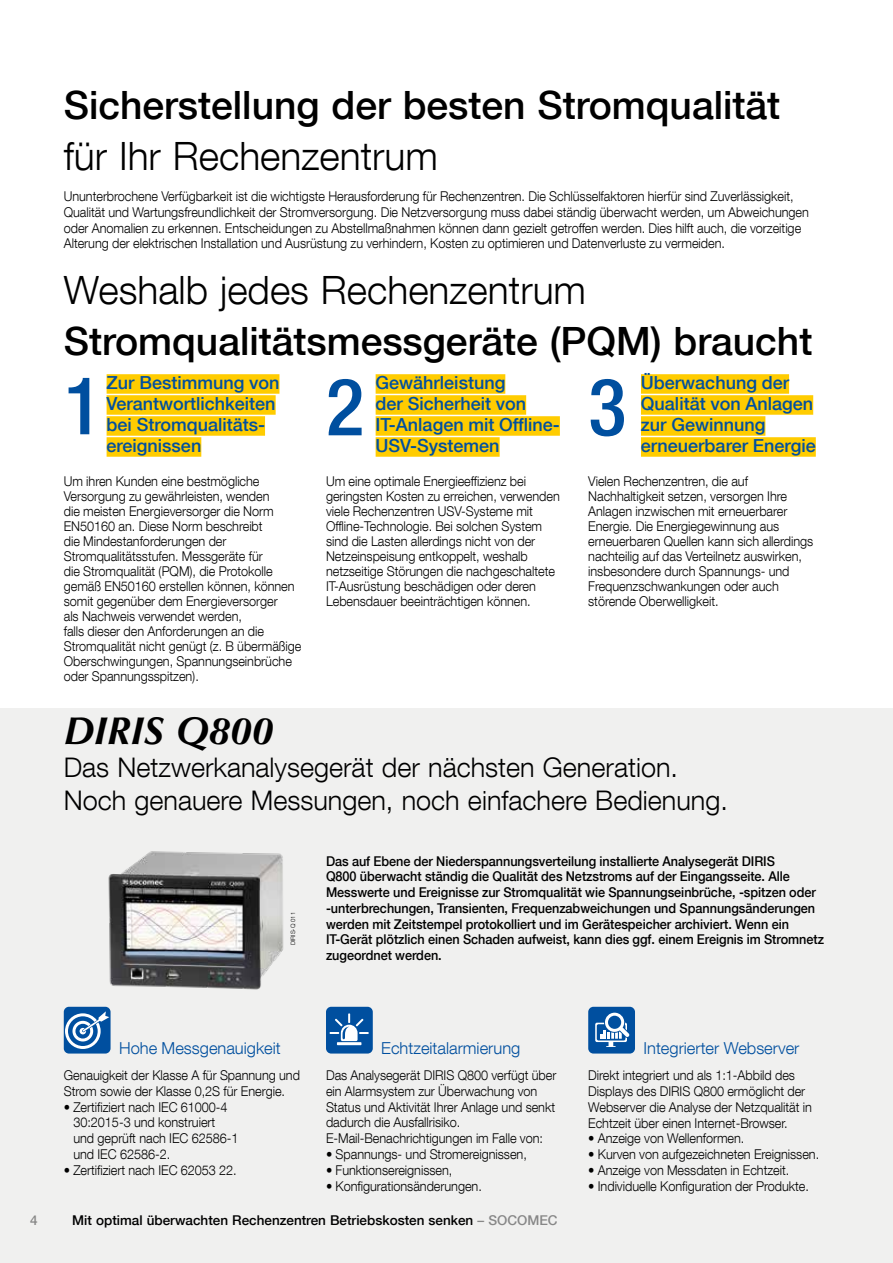
<style>
.page{position:relative;width:893px;height:1263px;background:#fff}
.page>*{position:absolute;margin:0;border:0;box-sizing:border-box;transform-origin:0 0}
.t1{font:500 condensed 79.65px "Helvetica Neue LT Com";color:#004f9f}
.t2{font:500 39px "Helvetica Neue LT Com";color:#000}
.t3{font:300 39px "Helvetica Neue LT Com";color:#000}
.t4{font:italic 700 39px "Optima LT Std";color:#000}
.t5{font:300 27px/33px "Helvetica Neue LT Com";color:#000}
.t6{font:500 18px/21px "Helvetica Neue LT Com";color:#004f9f}
.t7{font:300 16.5px "Helvetica Neue LT Com";color:#004f9f}
.t8{font:300 13.5px/15px "Helvetica Neue LT Com";letter-spacing:-.005em;color:#000;scale:.94 1}
.t9{font:500 13.5px/15.8px "Helvetica Neue LT Com";letter-spacing:-.005em;color:#000;scale:.94 1}
.t10{font:500 13.5px "Helvetica Neue LT Com";letter-spacing:-.005em;color:#000}
.t11{font:500 13.5px "Helvetica Neue LT Com";color:#878787}
.t12{font:300 6px "Helvetica Neue LT Com";color:#000}
.s1{color:#878787}
</style>
<div class="page">
<div style="left:0;top:708px;width:893px;height:555px;background:#f0f0ef"></div>
<img style="left:108px;top:851px;width:176px;height:139px">
<div style="left:326px;top:1007px;width:47px;height:46px;background:#004f9f;border-radius:5px"></div>
<hr style="left:337px;top:1042px;width:24px;height:3px;background:#fff">
<svg style="left:330px;top:1013px;width:39px;height:28px"></svg>
<div style="left:588px;top:1007px;width:47px;height:46px;background:#004f9f;border-radius:5px"></div>
<svg style="left:595px;top:1013px;width:34px;height:34px"></svg>
<div style="left:64px;top:1007px;width:47px;height:46px;background:#004f9f;border-radius:5px"></div>
<svg style="left:65px;top:1011px;width:44px;height:38px"></svg>
<div style="left:107px;top:374px;width:172px;height:20px;background:#fc0"></div>
<div style="left:107px;top:395px;width:169px;height:20px;background:#fc0"></div>
<div style="left:107px;top:416px;width:158px;height:20px;background:#fc0"></div>
<div style="left:107px;top:437px;width:94px;height:20px;background:#fc0"></div>
<div style="left:641px;top:374px;width:148px;height:20px;background:#fc0"></div>
<div style="left:641px;top:395px;width:172px;height:20px;background:#fc0"></div>
<div style="left:641px;top:416px;width:124px;height:20px;background:#fc0"></div>
<div style="left:641px;top:437px;width:175px;height:20px;background:#fc0"></div>
<div style="left:376px;top:374px;width:129px;height:20px;background:#fc0"></div>
<div style="left:376px;top:395px;width:150px;height:20px;background:#fc0"></div>
<div style="left:376px;top:416px;width:184px;height:20px;background:#fc0"></div>
<div style="left:376px;top:437px;width:124px;height:20px;background:#fc0"></div>
<h2 class="t2" style="left:64px;top:82px;width:718px">Sicherstellung der besten Stromqualität</h2>
<h2 class="t3" style="left:64px;top:132px;width:376px">für Ihr Rechenzentrum</h2>
<p class="t8" style="left:64px;top:188px;width:794px;line-height:15.8px">Ununterbrochene Verfügbarkeit ist die wichtigste Herausforderung für Rechenzentren. Die Schlüsselfaktoren hierfür sind Zuverlässigkeit, Qualität und Wartungsfreundlichkeit der Stromversorgung. Die Netzversorgung muss dabei ständig überwacht werden, um Abweichungen oder Anomalien zu erkennen. Entscheidungen zu Abstellmaßnahmen können dann gezielt getroffen werden. Dies hilft auch, die vorzeitige Alterung der elektrischen Installation und Ausrüstung zu verhindern, Kosten zu optimieren und Datenverluste zu vermeiden.</p>
<h2 class="t3" style="left:64px;top:267px;width:524px">Weshalb jedes Rechenzentrum</h2>
<h2 class="t2" style="left:64px;top:317px;width:750px">Stromqualitätsmessgeräte (PQM) braucht</h2>
<h3 class="t6" style="left:107px;top:372px;width:174px">Zur Bestimmung von<br>Verantwortlichkeiten bei Stromqualitäts&shy;ereignissen</h3>
<h3 class="t6" style="left:641px;top:372px;width:176px">Überwachung der<br>Qualität von Anlagen zur Gewinnung erneuerbarer Energie</h3>
<h3 class="t6" style="left:376px;top:372px;width:186px">Gewährleistung<br>der Sicherheit von<br>IT-Anlagen mit Offline-</h3>
<h1 class="t1" style="left:64px;top:359px;width:40px">1</h1>
<h1 class="t1" style="left:326px;top:360px;width:40px">2</h1>
<h1 class="t1" style="left:588px;top:360px;width:40px">3</h1>
<h3 class="t6" style="left:376px;top:435px;width:126px">USV-Systemen</h3>
<p class="t8" style="left:64px;top:473px;width:254px">Um ihren Kunden eine bestmögliche Versorgung zu gewährleisten, wenden<br>die meisten Energieversorger die Norm EN50160 an. Diese Norm beschreibt<br>die Mindestanforderungen der Stromqualitätsstufen. Messgeräte für<br>die Stromqualität (PQM), die Protokolle gemäß EN50160 erstellen können, können somit gegenüber dem Energieversorger<br>als Nachweis verwendet werden,<br>falls dieser den Anforderungen an die Stromqualität nicht genügt (z. B übermäßige Oberschwingungen, Spannungseinbrüche oder Spannungsspitzen).</p>
<p class="t8" style="left:326px;top:473px;width:250px">Um eine optimale Energieeffizienz bei geringsten Kosten zu erreichen, verwenden viele Rechenzentren USV-Systeme mit Offline-Technologie. Bei solchen System sind die Lasten allerdings nicht von der Netzeinspeisung entkoppelt, weshalb netzseitige Störungen die nachgeschaltete IT-Ausrüstung beschädigen oder deren Lebensdauer beeinträchtigen können.</p>
<p class="t8" style="left:588px;top:473px;width:241px">Vielen Rechenzentren, die auf Nachhaltigkeit setzen, versorgen Ihre Anlagen inzwischen mit erneuerbarer Energie. Die Energiegewinnung aus erneuerbaren Quellen kann sich allerdings nachteilig auf das Verteilnetz auswirken, insbesondere durch Spannungs- und Frequenzschwankungen oder auch störende Oberwelligkeit.</p>
<h2 class="t4" style="left:64px;top:708px;width:211px">DIRIS Q800</h2>
<h3 class="t5" style="left:64px;top:750px;width:666px">Das Netzwerkanalysegerät der nächsten Generation.<br>Noch genauere Messungen, noch einfachere Bedienung.</h3>
<p class="t12" style="left:289px;top:945px;width:35px;rotate:-90deg">DIRIS-Q 011</p>
<p class="t9" style="left:326px;top:853px;width:531px">Das auf Ebene der Niederspannungsverteilung installierte Analysegerät DIRIS<br>Q800 überwacht ständig die Qualität des Netzstroms auf der Eingangsseite. Alle Messwerte und Ereignisse zur Stromqualität wie Spannungseinbrüche, -spitzen oder -unterbrechungen, Transienten, Frequenzabweichungen und Spannungsänderungen werden mit Zeitstempel protokolliert und im Gerätespeicher archiviert. Wenn ein IT-Gerät plötzlich einen Schaden aufweist, kann dies ggf. einem Ereignis im Stromnetz zugeordnet werden.</p>
<p class="t7" style="left:119px;top:1037px;width:163px">Hohe Messgenauigkeit</p>
<p class="t8" style="left:64px;top:1067px;width:253px;line-height:15.8px">Genauigkeit der Klasse A für Spannung und<br>Strom sowie der Klasse 0,2S für Energie.</p>
<p class="t8" style="left:73px;top:1099px;width:177px;line-height:15.8px;text-indent:-10px">• Zertifiziert nach IEC 61000-4<br>30:2015-3 und konstruiert und geprüft nach IEC 62586-1 und IEC 62586-2.</p>
<p class="t8" style="left:64px;top:1162px;width:186px">• Zertifiziert nach IEC 62053 22.</p>
<p class="t7" style="left:381px;top:1037px;width:141px">Echtzeitalarmierung</p>
<p class="t7" style="left:643px;top:1037px;width:157px">Integrierter Webserver</p>
<p class="t8" style="left:326px;top:1067px;width:247px;line-height:15.8px">Das Analysegerät DIRIS Q800 verfügt über ein Alarmsystem zur Überwachung von Status und Aktivität Ihrer Anlage und senkt dadurch die Ausfallrisiko.<br>E-Mail-Benachrichtigungen im Falle von:</p>
<p class="t8" style="left:326px;top:1146px;width:215px">• Spannungs- und Stromereignissen,</p>
<p class="t8" style="left:326px;top:1162px;width:136px">• Funktionsereignissen,</p>
<p class="t8" style="left:326px;top:1178px;width:167px">• Konfigurationsänderungen.</p>
<p class="t8" style="left:588px;top:1067px;width:240px;line-height:15.8px">Direkt integriert und als 1:1-Abbild des Displays des DIRIS Q800 ermöglicht der Webserver die Analyse der Netzqualität in Echtzeit über einen Internet-Browser.</p>
<p class="t8" style="left:588px;top:1131px;width:168px">• Anzeige von Wellenformen.</p>
<p class="t8" style="left:588px;top:1146px;width:247px">• Kurven von aufgezeichneten Ereignissen.</p>
<p class="t8" style="left:588px;top:1162px;width:215px">• Anzeige von Messdaten in Echtzeit.</p>
<p class="t8" style="left:588px;top:1178px;width:236px">• Individuelle Konfiguration der Produkte.</p>
<p class="t11" style="left:30px;top:1212px;width:9px">4</p>
<p class="t10" style="left:72px;top:1212px;width:487px">Mit optimal überwachten Rechenzentren Betriebskosten senken <span class="s1">– SOCOMEC</span></p>
</div>
